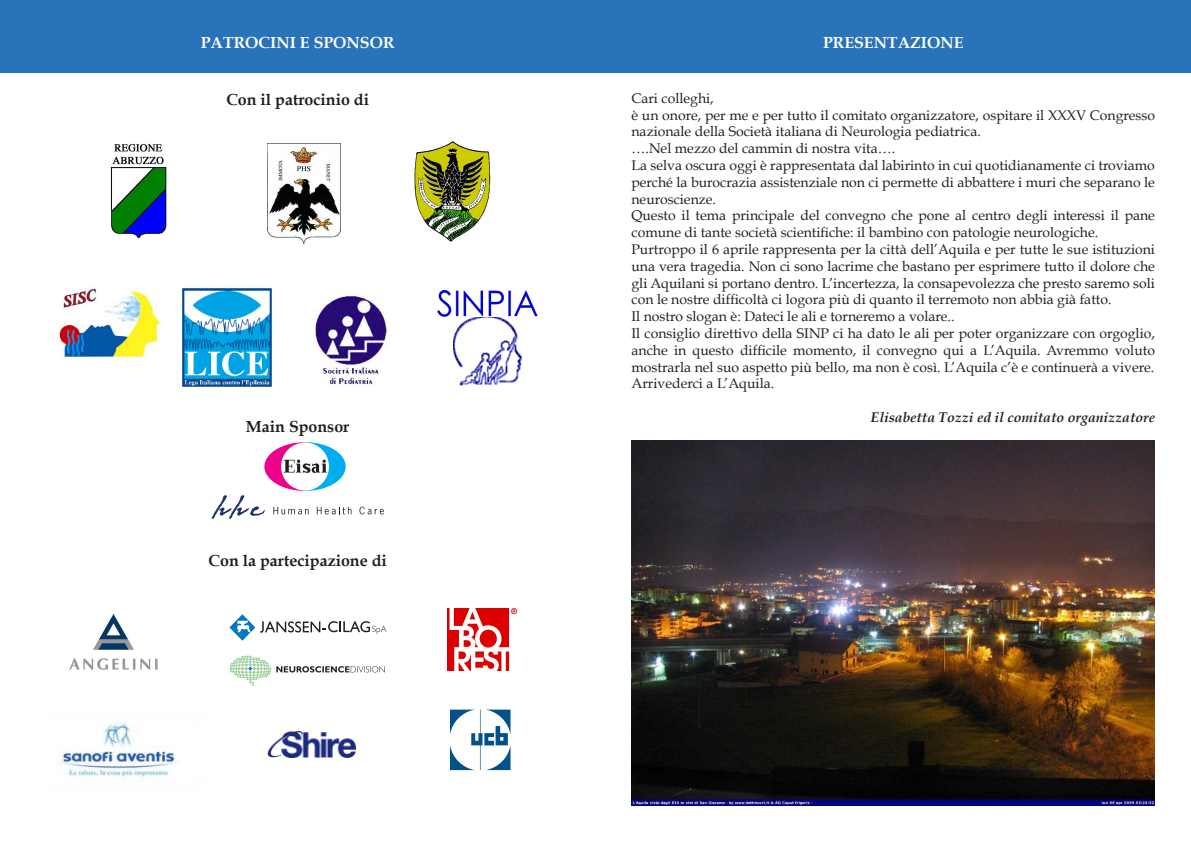
<style>
.page{position:relative;width:1191px;height:842px;background:#fff}
.page>*{position:absolute;margin:0;border:0;box-sizing:border-box;transform-origin:0 0}
.t1{font:700 16px "Book Antiqua";color:#231f20}
.t2{font:700 16px "Book Antiqua";color:#fff}
.t3{font:14px/16.8px "Book Antiqua";color:#231f20}
.t4{font:italic 700 14px "Book Antiqua";color:#231f20}
</style>
<div class="page">
<div style="left:0;top:0;width:595px;height:72px;background:#2973b9"></div>
<div style="left:595px;top:0;width:596px;height:72px;background:#2973b9"></div>
<img style="left:631px;top:441px;width:523px;height:365px">
<img style="left:182px;top:288px;width:90px;height:99px">
<img style="left:454px;top:316px;width:68px;height:70px">
<img style="left:438px;top:291px;width:100px;height:25px">
<img style="left:315px;top:294px;width:72px;height:92px">
<img style="left:60px;top:288px;width:100px;height:68px">
<img style="left:414px;top:142px;width:77px;height:100px">
<img style="left:268px;top:147px;width:72px;height:97px">
<img style="left:110px;top:144px;width:57px;height:95px">
<svg style="left:359px;top:507px;width:25px;height:7px"></svg>
<svg style="left:212px;top:442px;width:139px;height:77px"></svg>
<img style="left:69px;top:614px;width:89px;height:56px">
<svg style="left:229px;top:614px;width:157px;height:27px"></svg>
<svg style="left:229px;top:655px;width:156px;height:31px"></svg>
<img style="left:447px;top:609px;width:69px;height:61px">
<img style="left:60px;top:722px;width:117px;height:59px">
<img style="left:268px;top:731px;width:88px;height:26px">
<svg style="left:450px;top:710px;width:60px;height:60px"></svg>
<p class="t2" style="left:201px;top:33px;width:195px">PATROCINI E SPONSOR</p>
<p class="t1" style="left:226px;top:90px;width:144px">Con il patrocinio di</p>
<p class="t1" style="left:246px;top:417px;width:105px">Main Sponsor</p>
<p class="t1" style="left:209px;top:551px;width:180px">Con la partecipazione di</p>
<p class="t2" style="left:823px;top:33px;width:142px">PRESENTAZIONE</p>
<p class="t3" style="left:631px;top:90px;width:525px">Cari colleghi,<br>è un onore, per me e per tutto il comitato organizzatore, ospitare il XXXV Congresso nazionale della Società italiana di Neurologia pediatrica.<br>….Nel mezzo del cammin di nostra vita….<br>La selva oscura oggi è rappresentata dal labirinto in cui quotidianamente ci troviamo perché la burocrazia assistenziale non ci permette di abbattere i muri che separano le neuroscienze.<br>Questo il tema principale del convegno che pone al centro degli interessi il pane comune di tante società scientifiche: il bambino con patologie neurologiche.<br>Purtroppo il 6 aprile rappresenta per la città dell’Aquila e per tutte le sue istituzioni una vera tragedia. Non ci sono lacrime che bastano per esprimere tutto il dolore che gli Aquilani si portano dentro. L’incertezza, la consapevolezza che presto saremo soli con le nostre difficoltà ci logora più di quanto il terremoto non abbia già fatto.<br>Il nostro slogan è: Dateci le ali e torneremo a volare..<br>Il consiglio direttivo della SINP ci ha dato le ali per poter organizzare con orgoglio, anche in questo difficile momento, il convegno qui a L’Aquila. Avremmo voluto mostrarla nel suo aspetto più bello, ma non è così. L’Aquila c’è e continuerà a vivere.<br>Arrivederci a L’Aquila.</p>
<p class="t4" style="left:870px;top:409px;width:286px">Elisabetta Tozzi ed il comitato organizzatore</p>
</div>
